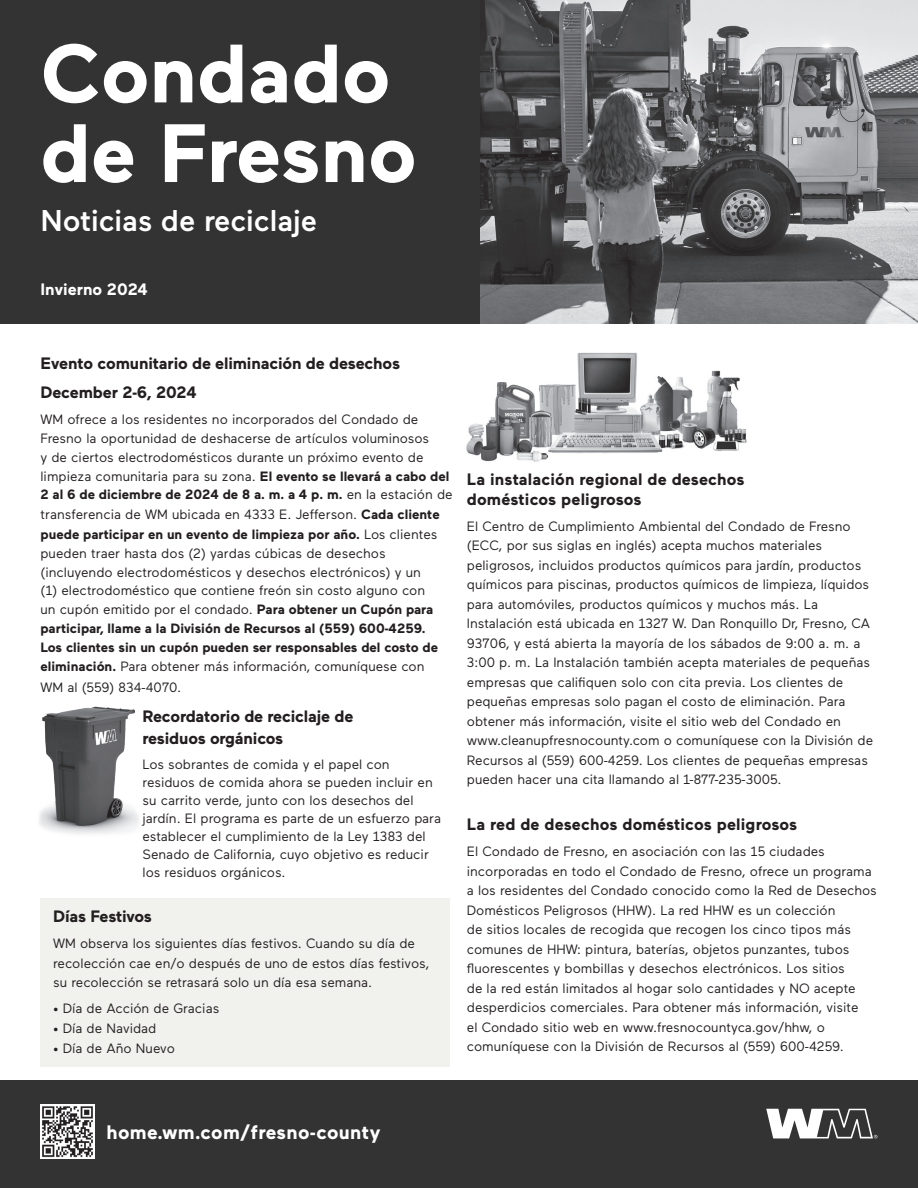
<style>
.page{position:relative;width:918px;height:1188px;background:#fff}
.page>*{position:absolute;margin:0;border:0;box-sizing:border-box;transform-origin:0 0}
.t1{font:700 82.5px/79.7px "Maax";color:#fff}
.t2{font:500 30px "Maax";color:#fff}
.t3{font:700 19.5px "Maax";letter-spacing:.02em;color:#fff}
.t4{font:700 16.5px/29.2px "Maax";letter-spacing:-.01em;color:#231f20}
.t5{font:700 16.5px/19.5px "Maax";letter-spacing:.01em;color:#231f20}
.t6{font:700 16.5px "Maax";color:#fff}
.t7{font:13.5px/19.5px "Maax";color:#231f20}
.s1{font-weight:700}
</style>
<div class="page">
<img style="left:479px;top:0;width:439px;height:324px">
<div style="left:0;top:0;width:479px;height:324px;background:#333"></div>
<div style="left:0;top:1080px;width:918px;height:108px;background:#333"></div>
<svg style="left:766px;top:1109px;width:112px;height:29px"></svg>
<img style="left:39px;top:706px;width:100px;height:128px">
<img style="left:40px;top:1104px;width:54px;height:54px">
<img style="left:466px;top:352px;width:281px;height:110px">
<div style="left:40px;top:898px;width:410px;height:169px;background:#f1f1ee"></div>
<p class="t1" style="left:40px;top:30px;width:378px">Condado de Fresno</p>
<p class="t2" style="left:40px;top:201px;width:278px">Noticias de reciclaje</p>
<p class="t6" style="left:40px;top:279px;width:109px">Invierno 2024</p>
<p class="t4" style="left:40px;top:348px;width:361px">Evento comunitario de eliminación de desechos<br>December 2-6, 2024</p>
<p class="t7" style="left:40px;top:409px;width:414px;line-height:18.9px">WM ofrece a los residentes no incorporados del Condado de Fresno la oportunidad de deshacerse de artículos voluminosos<br>y de ciertos electrodomésticos durante un próximo evento de limpieza comunitaria para su zona. <span class="s1">El evento se llevará a cabo del 2 al 6 de diciembre de 2024 de 8 a. m. a 4 p. m.</span> en la estación de</p>
<p class="t7" style="left:40px;top:504px;width:401px">transferencia de WM ubicada en 4333 E. Jefferson. <span class="s1">Cada cliente puede participar en un evento de limpieza por año.</span> Los clientes pueden traer hasta dos (2) yardas cúbicas de desechos (incluyendo electrodomésticos y desechos electrónicos) y un (1) electrodoméstico que contiene freón sin costo alguno con un cupón emitido por el condado. <span class="s1">Para obtener un Cupón para participar, llame a la División de Recursos al (559) 600-4259.<br>Los clientes sin un cupón pueden ser responsables del costo de eliminación.</span> Para obtener más información, comuníquese con WM al (559) 834-4070.</p>
<p class="t4" style="left:143px;top:704px;width:212px;line-height:22.5px">Recordatorio de reciclaje de residuos orgánicos</p>
<p class="t7" style="left:143px;top:755px;width:300px;line-height:18px">Los sobrantes de comida y el papel con residuos de comida ahora se pueden incluir en su carrito verde, junto con los desechos del jardín. El programa es parte de un esfuerzo para establecer el cumplimiento de la Ley 1383 del Senado de California, cuyo objetivo es reducir los residuos orgánicos.</p>
<p class="t4" style="left:53px;top:901px;width:100px">Días Festivos</p>
<p class="t7" style="left:53px;top:933px;width:378px">WM observa los siguientes días festivos. Cuando su día de recolección cae en/o después de uno de estos días festivos, su recolección se retrasará solo un día esa semana.</p>
<p class="t7" style="left:53px;top:998px;width:168px">• Día de Acción de Gracias</p>
<p class="t7" style="left:53px;top:1018px;width:105px">• Día de Navidad</p>
<p class="t7" style="left:53px;top:1037px;width:123px">• Día de Año Nuevo</p>
<p class="t5" style="left:467px;top:469px;width:279px">La instalación regional de desechos domésticos peligrosos</p>
<p class="t7" style="left:467px;top:516px;width:408px">El Centro de Cumplimiento Ambiental del Condado de Fresno (ECC, por sus siglas en inglés) acepta muchos materiales peligrosos, incluidos productos químicos para jardín, productos químicos para piscinas, productos químicos de limpieza, líquidos para automóviles, productos químicos y muchos más. La Instalación está ubicada en 1327 W. Dan Ronquillo Dr, Fresno, CA 93706, y está abierta la mayoría de los sábados de 9:00 a. m. a 3:00 p. m. La Instalación también acepta materiales de pequeñas empresas que califiquen solo con cita previa. Los clientes de pequeñas empresas solo pagan el costo de eliminación. Para obtener más información, visite el sitio web del Condado en www.cleanupfresnocounty.com o comuníquese con la División de Recursos al (559) 600-4259. Los clientes de pequeñas empresas pueden hacer una cita llamando al 1-877-235-3005.</p>
<p class="t5" style="left:467px;top:814px;width:332px">La red de desechos domésticos peligrosos</p>
<p class="t7" style="left:467px;top:841px;width:411px">El Condado de Fresno, en asociación con las 15 ciudades incorporadas en todo el Condado de Fresno, ofrece un programa a los residentes del Condado conocido como la Red de Desechos Domésticos Peligrosos (HHW). La red HHW es un colección<br>de sitios locales de recogida que recogen los cinco tipos más comunes de HHW: pintura, baterías, objetos punzantes, tubos fluorescentes y bombillas y desechos electrónicos. Los sitios<br>de la red están limitados al hogar solo cantidades y NO acepte desperdicios comerciales. Para obtener más información, visite<br>el Condado sitio web en www.fresnocountyca.gov/hhw, o comuníquese con la División de Recursos al (559) 600-4259.</p>
<p class="t3" style="left:106px;top:1119px;width:275px">home.wm.com/fresno-county</p>
</div>
